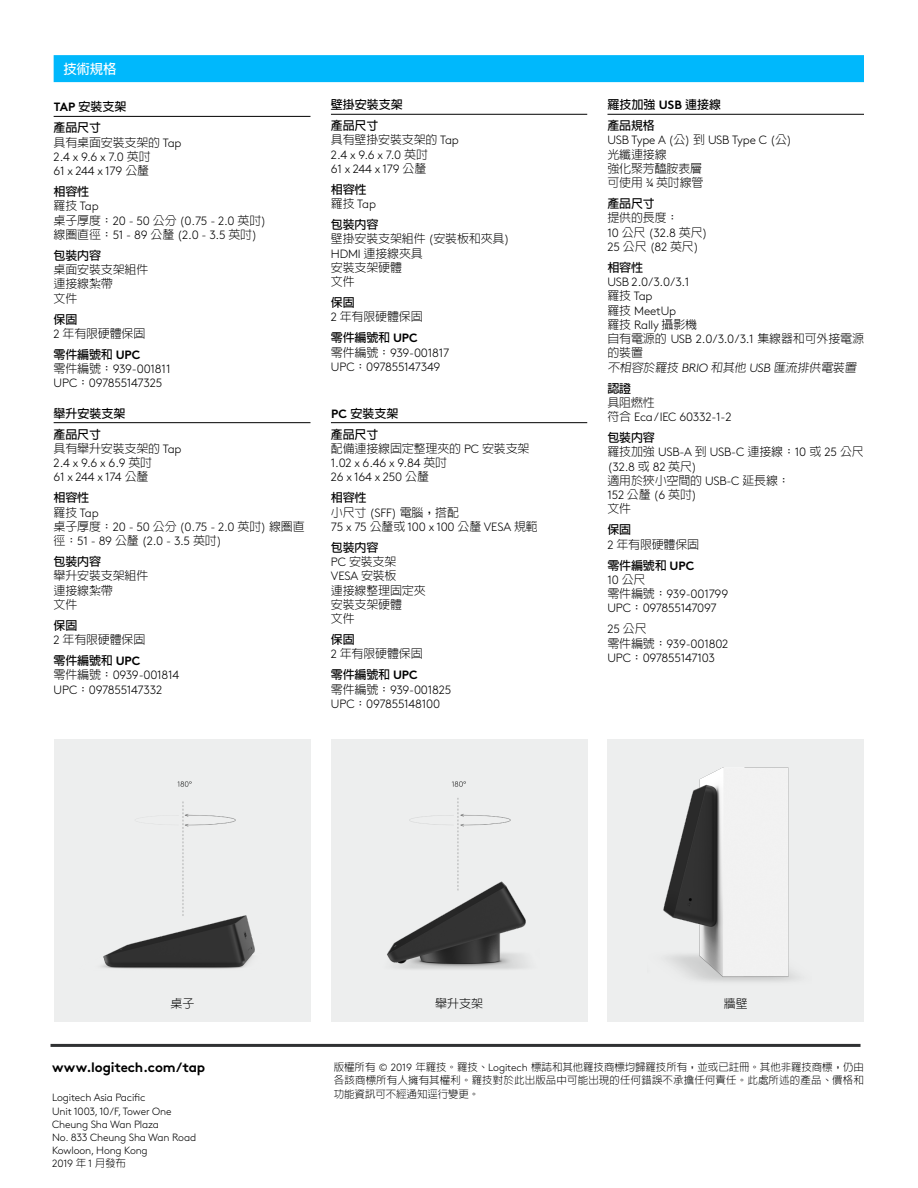
<style>
.page{position:relative;width:918px;height:1188px;background:#fff}
.page>*{position:absolute;margin:0;border:0;box-sizing:border-box;transform-origin:0 0}
.Feature_Subtitle{font:700 13.5px "Brown Std";letter-spacing:-.015em;color:#000}
.Feature_Title{font:700 13.5px "AR Hei B5";color:#fff}
.Feature_Text{font:300 12px/14.2px "Brown Std";letter-spacing:-.02em;color:#000}
.Feature_Text-2{font:300 12px/14.2px "AR Hei B5";letter-spacing:-.015em;color:#000}
.Subheading_w__rule{font:700 12px "AR Hei B5";color:#000}
.Feature_Text-3{font:700 12px/14.2px "AR Hei B5";letter-spacing:-.015em;color:#000}
.Body_Copy{font:300 12px "AR Hei B5";color:#000}
.Footer_Text{font:300 10.5px/13.5px "AR Hei B5";letter-spacing:.01em;color:#000;text-align:justify}
.Feature_Subtitle-2{font:300 10.5px "Brown Std";letter-spacing:-.015em;color:#000}
.s1{font-family:"Brown Std"}
.s2{font-family:"AR Hei B5";font-weight:700}
.s3{font-family:"AR Hei B5"}
.s4{font-weight:700}
.s5{font-weight:300}
.s6{font-family:"Brown Std";font-weight:300}
</style>
<div class="page">
<hr style="left:54px;top:116px;width:257px;height:1px;background:#000">
<hr style="left:54px;top:422px;width:257px;height:1px;background:#000">
<hr style="left:331px;top:114px;width:256px;height:1px;background:#000">
<hr style="left:608px;top:114px;width:256px;height:1px;background:#000">
<hr style="left:331px;top:422px;width:256px;height:1px;background:#000">
<div style="left:54px;top:55px;width:810px;height:27px;background:#00b8fc"></div>
<hr style="left:51px;top:1044px;width:810px;height:3px;background:#2f3132">
<div style="left:54px;top:739px;width:256px;height:283px;background:#edeeee"></div>
<img style="left:101px;top:781px;width:154px;height:188px">
<div style="left:331px;top:739px;width:256px;height:283px;background:#edeeee"></div>
<img style="left:387px;top:781px;width:139px;height:188px">
<div style="left:608px;top:739px;width:256px;height:283px;background:#edeeee"></div>
<img style="left:663px;top:767px;width:134px;height:215px">
<p class="Feature_Title" style="left:63px;top:62px;width:55px">技術規格</p>
<p class="Subheading_w__rule" style="left:54px;top:101px;width:74px"><span class="s1">TAP</span> 安裝支架</p>
<p class="Feature_Text" style="left:54px;top:121px;width:129px"><span class="s2">產品尺寸<br></span><span class="s3">具有桌面安裝支架的</span> Tap<br>2.4 x 9.6 x 7.0 <span class="s3">英吋<br></span>61 x 244 x 179 <span class="s3">公釐</span></p>
<p class="Feature_Text" style="left:54px;top:185px;width:214px"><span class="s2">相容性<br></span><span class="s3">羅技</span> Tap<br><span class="s3">桌子厚度：</span>20 - 50 <span class="s3">公分</span> (0.75 - 2.0 <span class="s3">英吋</span>)<span class="s3">線圈直徑：</span>51 - 89 <span class="s3">公釐</span> (2.0 - 3.5 <span class="s3">英吋</span>)</p>
<p class="Feature_Text-2" style="left:54px;top:248px;width:96px"><span class="s4">包裝內容<br></span>桌面安裝支架組件連接線紮帶<br>文件</p>
<p class="Feature_Text-2" style="left:54px;top:312px;width:93px"><span class="s4">保固<br></span><span class="s1">2</span> 年有限硬體保固</p>
<p class="Feature_Text" style="left:54px;top:348px;width:118px"><span class="s2">零件編號和</span> <span class="s4">UPC<br></span><span class="s3">零件編號：</span>939-001811<br>UPC<span class="s3">：</span>097855147325</p>
<p class="Subheading_w__rule" style="left:54px;top:407px;width:73px">舉升安裝支架</p>
<p class="Feature_Text" style="left:54px;top:428px;width:129px"><span class="s2">產品尺寸<br></span><span class="s3">具有舉升安裝支架的</span> Tap<br>2.4 x 9.6 x 6.9 <span class="s3">英吋<br></span>61 x 244 x 174 <span class="s3">公釐</span></p>
<p class="Feature_Text" style="left:54px;top:491px;width:253px"><span class="s2">相容性<br></span><span class="s3">羅技</span> Tap<br><span class="s3">桌子厚度：</span>20 - 50 <span class="s3">公分</span> (0.75 - 2.0 <span class="s3">英吋</span>) <span class="s3">線圈直徑：</span>51 - 89 <span class="s3">公釐</span> (2.0 - 3.5 <span class="s3">英吋</span>)</p>
<p class="Feature_Text-2" style="left:54px;top:554px;width:96px"><span class="s4">包裝內容<br></span>舉升安裝支架組件連接線紮帶<br>文件</p>
<p class="Feature_Text-2" style="left:54px;top:618px;width:93px"><span class="s4">保固<br></span><span class="s1">2</span> 年有限硬體保固</p>
<p class="Feature_Text" style="left:54px;top:654px;width:127px"><span class="s2">零件編號和</span> <span class="s4">UPC<br></span><span class="s3">零件編號：</span>0939-001814<br>UPC<span class="s3">：</span>097855147332</p>
<p class="Subheading_w__rule" style="left:331px;top:99px;width:73px">壁掛安裝支架</p>
<p class="Feature_Text" style="left:331px;top:119px;width:129px"><span class="s2">產品尺寸<br></span><span class="s3">具有壁掛安裝支架的</span> Tap<br>2.4 x 9.6 x 7.0 <span class="s3">英吋<br></span>61 x 244 x 179 <span class="s3">公釐</span></p>
<p class="Feature_Text-3" style="left:331px;top:182px;width:47px">相容性<span class="s5">羅技</span> <span class="s6">Tap</span></p>
<p class="Feature_Text-2" style="left:331px;top:218px;width:180px"><span class="s4">包裝內容<br></span>壁掛安裝支架組件 <span class="s1">(</span>安裝板和夾具<span class="s1">)<br>HDMI</span> 連接線夾具<br>安裝支架硬體<br>文件</p>
<p class="Feature_Text-2" style="left:331px;top:296px;width:93px"><span class="s4">保固<br></span><span class="s1">2</span> 年有限硬體保固</p>
<p class="Feature_Text" style="left:331px;top:331px;width:120px"><span class="s2">零件編號和</span> <span class="s4">UPC<br></span><span class="s3">零件編號：</span>939-001817<br>UPC<span class="s3">：</span>097855147349</p>
<p class="Subheading_w__rule" style="left:331px;top:407px;width:69px"><span class="s1">PC</span> 安裝支架</p>
<p class="Feature_Text" style="left:331px;top:428px;width:200px"><span class="s2">產品尺寸<br></span><span class="s3">配備連接線固定整理夾的</span> PC <span class="s3">安裝支架<br></span>1.02 x 6.46 x 9.84 <span class="s3">英吋<br></span>26 x 164 x 250 <span class="s3">公釐</span></p>
<p class="Feature_Text" style="left:331px;top:491px;width:208px"><span class="s2">相容性<br></span><span class="s3">小尺寸</span> (SFF) <span class="s3">電腦，搭配<br></span>75 x 75 <span class="s3">公釐或</span> 100 x 100 <span class="s3">公釐</span> VESA <span class="s3">規範</span></p>
<p class="Feature_Text-2" style="left:331px;top:540px;width:96px"><span class="s4">包裝內容<br></span><span class="s1">PC</span> 安裝支架<br><span class="s1">VESA</span> 安裝板<br>連接線整理固定夾安裝支架硬體<br>文件</p>
<p class="Feature_Text-2" style="left:331px;top:632px;width:93px"><span class="s4">保固<br></span><span class="s1">2</span> 年有限硬體保固</p>
<p class="Feature_Text" style="left:331px;top:668px;width:122px"><span class="s2">零件編號和</span> <span class="s4">UPC<br></span><span class="s3">零件編號：</span>939-001825<br>UPC<span class="s3">：</span>097855148100</p>
<p class="Subheading_w__rule" style="left:608px;top:99px;width:115px">羅技加強 <span class="s1">USB</span> 連接線</p>
<p class="Feature_Text-2" style="left:608px;top:119px;width:186px"><span class="s4">產品規格<br></span><span class="s1">USB Type A (</span>公<span class="s1">)</span> 到 <span class="s1">USB Type C (</span>公<span class="s1">)</span>光纖連接線<br>強化聚芳醯胺表層<br>可使用 <span class="s1">¾</span> 英吋線管</p>
<p class="Feature_Text-2" style="left:608px;top:197px;width:102px"><span class="s4">產品尺寸<br></span>提供的長度：<br><span class="s1">10</span> 公尺 <span class="s1">(32.8</span> 英尺<span class="s1">)<br>25</span> 公尺 <span class="s1">(82</span> 英尺<span class="s1">)</span></p>
<p class="Feature_Text" style="left:608px;top:261px;width:91px"><span class="s2">相容性<br></span>USB 2.0/3.0/3.1<span class="s3">羅技</span> Tap<br><span class="s3">羅技</span> MeetUp<br><span class="s3">羅技</span> Rally <span class="s3">攝影機</span></p>
<p class="Feature_Text-2" style="left:608px;top:332px;width:258px">自有電源的 <span class="s1">USB 2.0/3.0/3.1</span> 集線器和可外接電源的裝置</p>
<p class="Feature_Text-2" style="left:608px;top:360px;width:252px">不相容於羅技 <span class="s1">BRIO</span> 和其他 <span class="s1">USB</span> 匯流排供電裝置</p>
<p class="Feature_Text" style="left:607px;top:382px;width:126px"><span class="s2">認證<br></span><span class="s3">具阻燃性<br>符合</span> Eca / IEC 60332-1-2</p>
<p class="Feature_Text-3" style="left:607px;top:431px;width:49px">包裝內容</p>
<p class="Feature_Text" style="left:607px;top:445px;width:258px"><span class="s3">羅技加強</span> USB-A <span class="s3">到</span> USB-C <span class="s3">連接線：</span>10 <span class="s3">或</span> 25 <span class="s3">公尺</span>(32.8 <span class="s3">或</span> 82 <span class="s3">英尺</span>)</p>
<p class="Feature_Text-2" style="left:607px;top:473px;width:184px">適用於狹小空間的 <span class="s1">USB-C</span> 延長線：<br><span class="s1">152</span> 公釐 <span class="s1">(6</span> 英吋<span class="s1">)<br></span>文件</p>
<p class="Feature_Text-2" style="left:608px;top:523px;width:93px"><span class="s4">保固<br></span><span class="s1">2</span> 年有限硬體保固</p>
<p class="Feature_Text" style="left:608px;top:559px;width:122px"><span class="s2">零件編號和</span> <span class="s4">UPC<br></span>10 <span class="s3">公尺<br>零件編號：</span>939-001799<br>UPC<span class="s3">：</span>097855147097</p>
<p class="Feature_Text" style="left:608px;top:622px;width:122px">25 <span class="s3">公尺<br>零件編號：</span>939-001802<br>UPC<span class="s3">：</span>097855147103</p>
<p class="Body_Copy" style="left:170px;top:998px;width:25px">桌子</p>
<p class="Body_Copy" style="left:435px;top:998px;width:49px">舉升支架</p>
<p class="Body_Copy" style="left:724px;top:998px;width:25px">牆壁</p>
<p class="Feature_Subtitle" style="left:52px;top:1059px;width:155px">www.logitech.com/tap</p>
<p class="Feature_Subtitle-2" style="left:52px;top:1092px;width:95px">Logitech Asia Pacific</p>
<p class="Feature_Subtitle-2" style="left:52px;top:1105px;width:121px">Unit 1003, 10/F, Tower One</p>
<p class="Feature_Subtitle-2" style="left:52px;top:1118px;width:108px">Cheung Sha Wan Plaza</p>
<p class="Feature_Subtitle-2" style="left:52px;top:1131px;width:146px">No. 833 Cheung Sha Wan Road</p>
<p class="Feature_Subtitle-2" style="left:52px;top:1144px;width:97px">Kowloon, Hong Kong</p>
<p class="Feature_Subtitle-2" style="left:52px;top:1157px;width:75px">2019 <span class="s3">年</span> 1 <span class="s3">月發布</span></p>
<p class="Footer_Text" style="left:334px;top:1060px;width:532px">版權所有 <span class="s1">© 2019</span> 年羅技。羅技、<span class="s1">Logitech</span> 標誌和其他羅技商標均歸羅技所有，並或已註冊。其他非羅技商標，仍由各該商標所有人擁有其權利。羅技對於此出版品中可能出現的任何錯誤不承擔任何責任。此處所述的產品、價格和功能資訊可不經通知逕行變更。</p>
</div>
